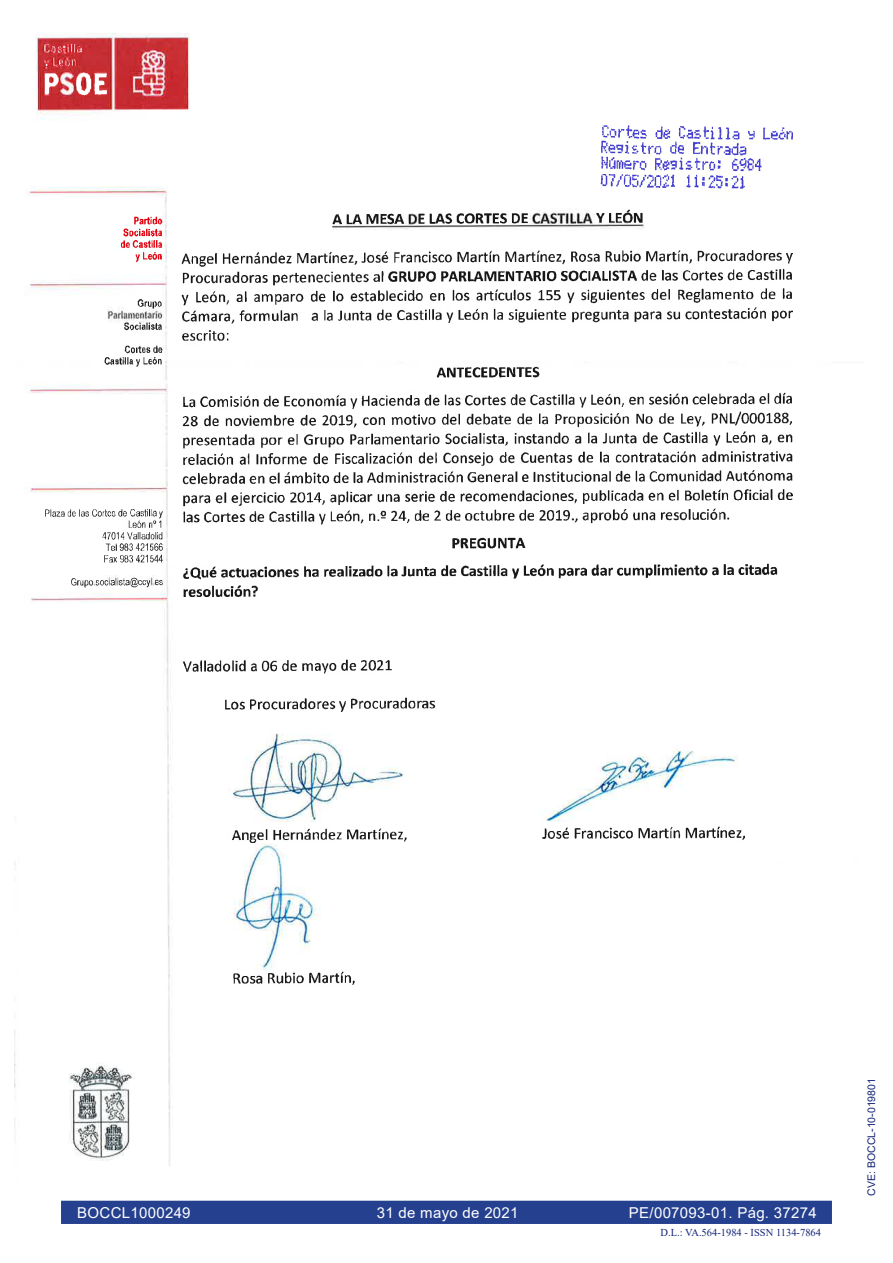
<style>
.page{position:relative;width:893px;height:1263px;background:#fff}
.page>*{position:absolute;margin:0;border:0;box-sizing:border-box;transform-origin:0 0}
.E_CVE{font:15px "Arial";letter-spacing:.02em;color:#fff}
.t1{font:10.5px "Times New Roman";color:#132477}
.t2{font:10.5px "Arial";color:#132477}
</style>
<div class="page">
<div style="left:60px;top:1200px;width:773px;height:25px;background:#25408f"></div>
<div style="left:60px;top:1199px;width:773px;height:26px;border:2px solid #fff"></div>
<img style="left:15px;top:33px;width:818px;height:1167px">
<img style="left:45px;top:44px;width:63px;height:52px">
<img style="left:600px;top:126px;width:192px;height:63px">
<img style="left:45px;top:209px;width:747px;height:775px">
<p class="E_CVE" style="left:77px;top:1202px;width:115px">BOCCL1000249</p>
<p class="E_CVE" style="left:377px;top:1202px;width:143px">31 de mayo de 2021</p>
<p class="E_CVE" style="left:629px;top:1202px;width:189px">PE/007093-01. Pág. 37274</p>
<p class="t1" style="left:661px;top:1225px;width:162px">D.L.: VA.564-1984 - ISSN 1134-7864</p>
<p class="t2" style="left:864px;top:1195px;width:119px;rotate:-90deg">CVE: BOCCL-10-019801</p>
</div>
